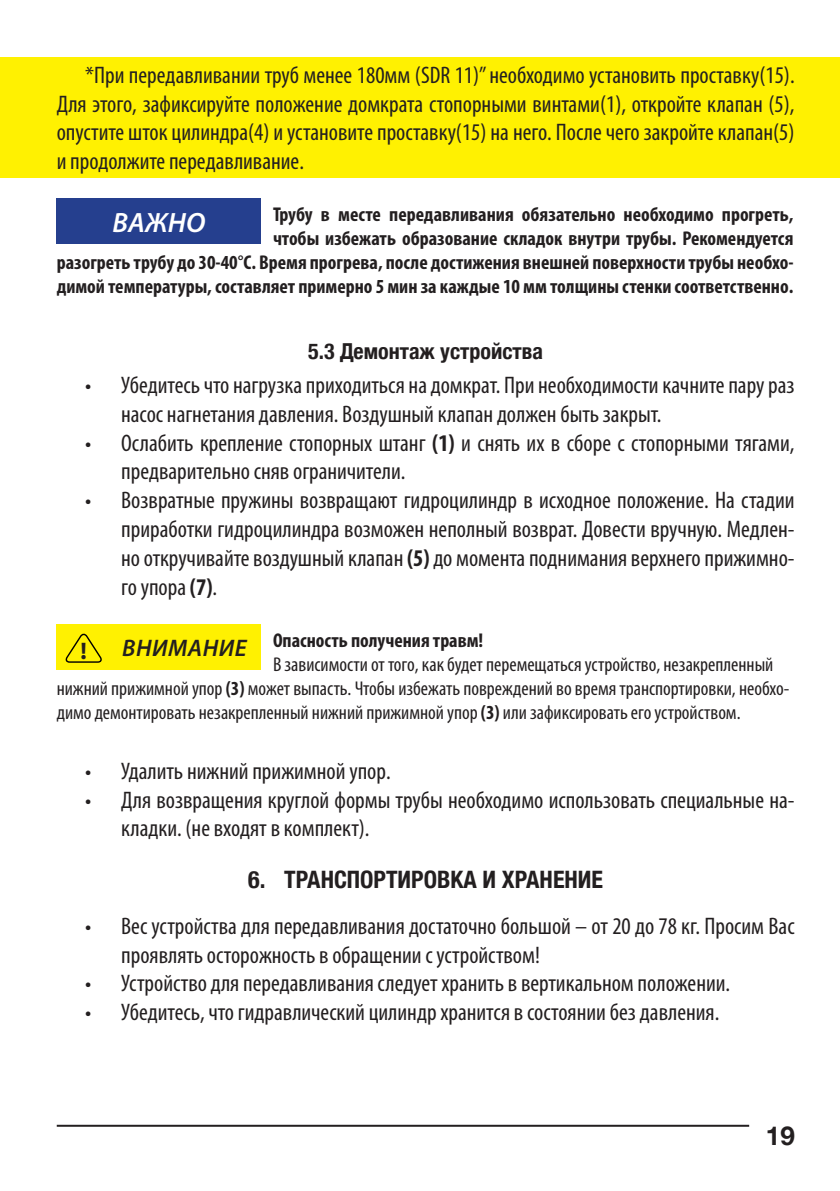
<style>
.page{position:relative;width:840px;height:1191px;background:#fff}
.page>*{position:absolute;margin:0;border:0;box-sizing:border-box;transform-origin:0 0}
.t1{font:italic 600 28px "Myriad Pro";color:#fff}
.t2{font:700 26px "Helvetica Neue";color:#231f20}
.t3{font:condensed 24px/28.8px "Myriad Pro";color:#231f20}
.t4{font:700 condensed 24px "Helvetica Neue";color:#231f20}
.t5{font:700 24px "Myriad Pro";color:#231f20}
.t6{font:700 condensed 22px "Helvetica Neue";color:#231f20}
.t7{font:700 condensed 20px/24px "Myriad Pro";color:#231f20;text-align:right}
.t8{font:condensed 20px "Myriad Pro";color:#231f20}
.s1{font-weight:700}
.s2{font-weight:600;font-style:italic;font-stretch:normal;font-size:24px}
</style>
<div class="page">
<hr style="left:57px;top:1124px;width:691px;height:2px;background:#231f20">
<div style="left:57px;top:624px;width:204px;height:45px;background:#fff101"></div>
<svg style="left:65px;top:633px;width:37px;height:30px"></svg>
<div style="left:0;top:57px;width:839px;height:120px;background:#fff101"></div>
<div style="left:57px;top:198px;width:204px;height:46px;background:#253f8e"></div>
<p class="t3" style="left:57px;top:60px;width:739px;text-align:justify;text-indent:28px">*При передавливании труб менее 180мм (SDR 11)” необходимо установить проставку(15).<br>Для этого, зафиксируйте положение домкрата стопорными винтами(1), откройте клапан (5), опустите шток цилиндра(4) и установите проставку(15) на него. После чего закройте клапан(5) и продолжите передавливание.</p>
<p class="t7" style="left:57px;top:202px;width:738px">Трубу в месте передавливания обязательно необходимо прогреть,<br>чтобы избежать образование складок внутри трубы. Рекомендуется<br>разогреть трубу до 30-40°С. Время прогрева, после достижения внешней поверхности трубы необхо&shy;димой температуры, составляет примерно 5 мин за каждые 10 мм толщины стенки соответственно.</p>
<p class="t1" style="left:112px;top:204px;width:94px">ВАЖНО</p>
<p class="t6" style="left:308px;top:332px;width:236px">5.3 Демонтаж устройства</p>
<p class="t3" style="left:121px;top:370px;width:674px;text-indent:-36px">• Убедитесь что нагрузка приходиться на домкрат. При необходимости качните пару раз насос нагнетания давления. Воздушный клапан должен быть закрыт.</p>
<p class="t3" style="left:121px;top:428px;width:674px;text-indent:-36px">• Ослабить крепление стопорных штанг <span class="s1">(1)</span> и снять их в сборе с стопорными тягами, предварительно сняв ограничители.</p>
<p class="t3" style="left:121px;top:485px;width:674px;text-align:justify;text-indent:-36px">• Возвратные пружины возвращают гидроцилиндр в исходное положение. На стадии приработки гидроцилиндра возможен неполный возврат. Довести вручную. Медлен&shy;но откручивайте воздушный клапан <span class="s1">(5)</span> до момента поднимания верхнего прижимно&shy;го упора <span class="s1">(7)</span>.</p>
<p class="t5" style="left:80px;top:635px;width:8px">!</p>
<p class="t7" style="left:122px;top:628px;width:362px"><span class="s2">ВНИМАНИЕ</span> Опасность получения травм!</p>
<p class="t8" style="left:273px;top:652px;width:501px">В зависимости от того, как будет перемещаться устройство, незакрепленный</p>
<p class="t8" style="left:57px;top:676px;width:733px">нижний прижимной упор <span class="s1">(3)</span> может выпасть. Чтобы избежать повреждений во время транспортировки, необхо-</p>
<p class="t8" style="left:57px;top:700px;width:685px">димо демонтировать незакрепленный нижний прижимной упор <span class="s1">(3)</span> или зафиксировать его устройством.</p>
<p class="t3" style="left:85px;top:756px;width:307px">• Удалить нижний прижимной упор.</p>
<p class="t3" style="left:121px;top:785px;width:674px;text-indent:-36px">• Для возвращения круглой формы трубы необходимо использовать специальные на&shy;кладки. (не входят в комплект).</p>
<p class="t4" style="left:248px;top:859px;width:356px">6. ТРАНСПОРТИРОВКА И ХРАНЕНИЕ</p>
<p class="t3" style="left:121px;top:911px;width:674px;text-indent:-36px">• Вес устройства для передавливания достаточно большой – от 20 до 78 кг. Просим Вас проявлять осторожность в обращении с устройством!</p>
<p class="t3" style="left:85px;top:968px;width:646px">• Устройство для передавливания следует хранить в вертикальном положении.</p>
<p class="t3" style="left:85px;top:997px;width:635px">• Убедитесь, что гидравлический цилиндр хранится в состоянии без давления.</p>
<p class="t2" style="left:765px;top:1115px;width:30px">19</p>
</div>
